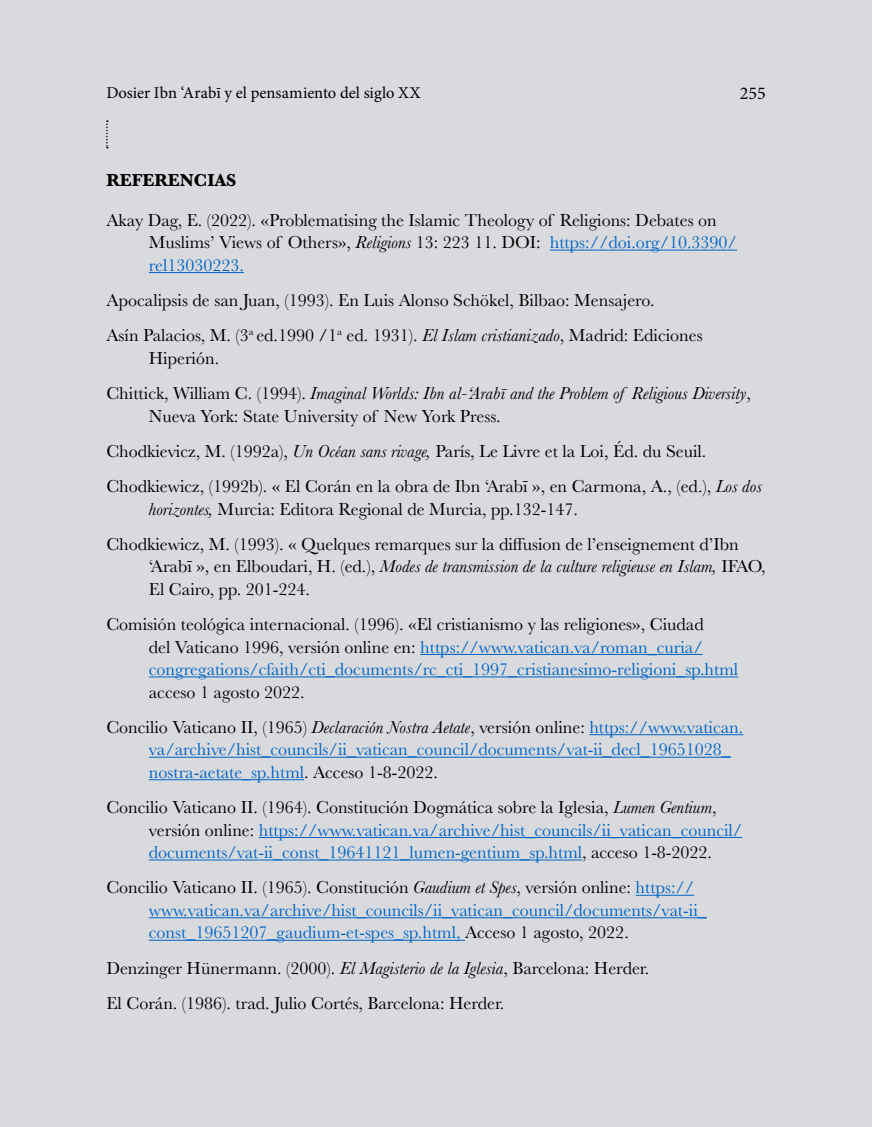
<style>
.page{position:relative;width:872px;height:1127px;background:#d8dade}
.page>*{position:absolute;margin:0;border:0;box-sizing:border-box;transform-origin:0 0}
.Texto_nota_pie{font:18px/22.5px "Baskerville";color:#000}
.Texto_nota_pie-2{font:18px/22.5px "Baskerville";color:#0063c5}
.t1{font:700 18px "Baskerville";color:#000}
.t2{font:18px "Minion Pro";color:#000}
.t3{font:16.5px "Minion Pro";color:#000}
.s1{font-style:italic}
.s2{color:#0063c5}
.s3{color:#000}
.s4{font-style:italic;color:#000}
</style>
<div class="page">
<svg style="left:106px;top:120px;width:2px;height:28px"></svg>
<hr style="left:550px;top:250px;width:187px;height:1px;background:#0063c5">
<hr style="left:149px;top:272px;width:95px;height:1px;background:#0063c5">
<hr style="left:420px;top:654px;width:282px;height:1px;background:#0063c5">
<hr style="left:149px;top:676px;width:589px;height:1px;background:#0063c5">
<hr style="left:589px;top:734px;width:154px;height:1px;background:#0063c5">
<hr style="left:149px;top:757px;width:582px;height:1px;background:#0063c5">
<hr style="left:149px;top:779px;width:155px;height:1px;background:#0063c5">
<hr style="left:259px;top:837px;width:483px;height:1px;background:#0063c5">
<hr style="left:149px;top:859px;width:433px;height:1px;background:#0063c5">
<hr style="left:635px;top:895px;width:59px;height:1px;background:#0063c5">
<hr style="left:149px;top:917px;width:558px;height:1px;background:#0063c5">
<hr style="left:149px;top:940px;width:316px;height:1px;background:#0063c5">
<p class="t3" style="left:106px;top:81px;width:316px">Dosier Ibn ‘Arabī y el pensamiento del siglo XX</p>
<p class="t2" style="left:739px;top:81px;width:27px">255</p>
<p class="t1" style="left:106px;top:168px;width:131px">REFERENCIAS</p>
<p class="Texto_nota_pie" style="left:149px;top:209px;width:589px;text-indent:-43px">Akay Dag, E. (2022). «Problematising the Islamic Theology of Religions: Debates on<br>Muslims’ Views of Others», <span class="s1">Religions</span> 13: 223 11. DOI: <span class="s2">https://doi.org/10.3390/ rel13030223.</span></p>
<p class="Texto_nota_pie" style="left:106px;top:289px;width:550px">Apocalipsis de san Juan, (1993). En Luis Alonso Schökel, Bilbao: Mensajero.</p>
<p class="Texto_nota_pie" style="left:149px;top:324px;width:555px;text-indent:-43px">Asín Palacios, M. (3<sup>a</sup> ed.1990 /1<sup>a</sup> ed. 1931). <span class="s1">El Islam cristianizado</span>, Madrid: Ediciones<br>Hiperión.</p>
<p class="Texto_nota_pie" style="left:149px;top:382px;width:603px;text-indent:-43px">Chittick, William C. (1994). <span class="s1">Imaginal Worlds: Ibn al-ʻArabī and the Problem of Religious Diversity</span>,<br>Nueva York: State University of New York Press.</p>
<p class="Texto_nota_pie" style="left:106px;top:440px;width:601px">Chodkievicz, M. (1992a), <span class="s1">Un Océan sans rivage,</span> París, Le Livre et la Loi, Éd. du Seuil.</p>
<p class="Texto_nota_pie" style="left:149px;top:475px;width:614px;text-indent:-43px">Chodkiewicz, (1992b). « El Corán en la obra de Ibn ‘Arabī », en Carmona, A., (ed.), <span class="s1">Los dos horizontes,</span> Murcia: Editora Regional de Murcia, pp.132-147.</p>
<p class="Texto_nota_pie" style="left:149px;top:533px;width:618px;text-indent:-43px">Chodkiewicz, M. (1993). « Quelques remarques sur la diffusion de l’enseignement d’Ibn ‘Arabī », en Elboudari, H. (ed.), <span class="s1">Modes de transmission de la culture religieuse en Islam,</span> IFAO,<br>El Cairo, pp. 201-224.</p>
<p class="Texto_nota_pie" style="left:149px;top:613px;width:591px;text-indent:-43px">Comisión teológica internacional. (1996). «El cristianismo y las religiones», Ciudad<br>del Vaticano 1996, versión online en: <span class="s2">https://www.vatican.va/roman_curia/ congregations/cfaith/cti_documents/rc_cti_1997_cristianesimo-religioni_sp.html </span>acceso 1 agosto 2022.</p>
<p class="Texto_nota_pie-2" style="left:149px;top:716px;width:596px;text-indent:-43px"><span class="s3">Concilio Vaticano II, (1965)</span> <span class="s4">Declaración Nostra Aetate</span><span class="s3">, versión online:</span> https://www.vatican. va/archive/hist_councils/ii_vatican_council/documents/vat-ii_decl_19651028_ nostra-aetate_sp.html<span class="s3">. Acceso 1-8-2022.</span></p>
<p class="Texto_nota_pie-2" style="left:149px;top:796px;width:595px;text-indent:-43px"><span class="s3">Concilio Vaticano II. (1964). Constitución Dogmática sobre la Iglesia,</span> <span class="s4">Lumen Gentium</span><span class="s3">, versión online:</span> https://www.vatican.va/archive/hist_councils/ii_vatican_council/ documents/vat-ii_const_19641121_lumen-gentium_sp.html<span class="s3">, acceso 1-8-2022.</span></p>
<p class="Texto_nota_pie-2" style="left:149px;top:876px;width:559px;text-indent:-43px"><span class="s3">Concilio Vaticano II. (1965). Constitución</span> <span class="s4">Gaudium et Spes</span><span class="s3">, versión online:</span> https:// www.vatican.va/archive/hist_councils/ii_vatican_council/documents/vat-ii_ const_19651207_gaudium-et-spes_sp.html, <span class="s3">Acceso 1 agosto, 2022.</span></p>
<p class="Texto_nota_pie" style="left:106px;top:957px;width:544px">Denzinger Hünermann. (2000). <span class="s1">El Magisterio de la Iglesia</span>, Barcelona: Herder.</p>
<p class="Texto_nota_pie" style="left:106px;top:992px;width:399px">El Corán. (1986). trad. Julio Cortés, Barcelona: Herder.</p>
</div>
